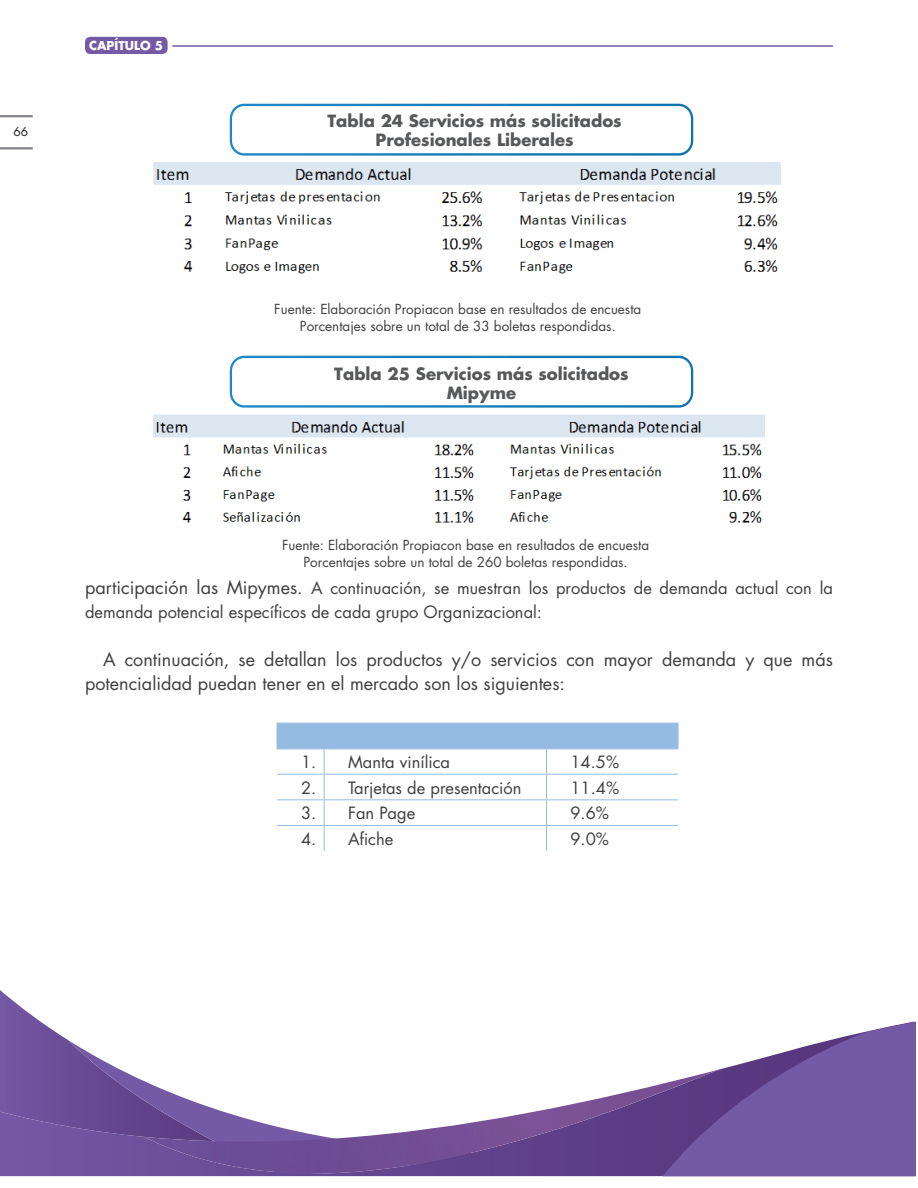
<style>
.page{position:relative;width:918px;height:1188px;background:#fff}
.page>*{position:absolute;margin:0;border:0;box-sizing:border-box;transform-origin:0 0}
.CUERPO{font:18px/24px "Futura Std";color:#3e3e3f}
.CUERPO-2{font:16.5px/24px "Futura Std";color:#3e3e3f}
.pastillas_tablas{font:700 16.5px/19.8px "Futura";color:#57585a;text-align:center}
.pie_de_página{font:13.5px "Futura Std";color:#3e3e3f}
.t1{font:700 12px "Futura";color:#fff}
.t2{font:12px "Futura Std";color:#231f20}
.s1{font-size:18px}
</style>
<div class="page">
<svg style="left:0;top:990px;width:41px;height:32px"></svg>
<svg style="left:0;top:1022px;width:663px;height:154px"></svg>
<svg style="left:663px;top:1022px;width:253px;height:154px"></svg>
<img style="left:144px;top:1070px;width:575px;height:104px">
<hr style="left:0;top:115px;width:33px;height:2px;background:#808285">
<hr style="left:0;top:147px;width:33px;height:2px;background:#808285">
<hr style="left:172px;top:45px;width:661px;height:2px;background:#7459a5">
<div style="left:85px;top:37px;width:83px;height:17px;background:#7459a5;border-radius:5px"></div>
<img style="left:153px;top:162px;width:628px;height:112px">
<img style="left:153px;top:414px;width:612px;height:109px">
<hr style="left:546px;top:723px;width:133px;height:1px;background:#95bbe3">
<hr style="left:677px;top:724px;width:2px;height:24px;background:#95bbe3">
<hr style="left:546px;top:748px;width:133px;height:1px;background:#95bbe3">
<svg style="left:277px;top:723px;width:401px;height:128px"></svg>
<svg style="left:230px;top:104px;width:463px;height:52px"></svg>
<svg style="left:230px;top:356px;width:463px;height:52px"></svg>
<p class="t2" style="left:13px;top:124px;width:16px">66</p>
<p class="t1" style="left:89px;top:38px;width:75px">CAPÍTULO 5</p>
<p class="pastillas_tablas" style="left:327px;top:110px;width:296px">Tabla 24 Servicios más solicitados<br>Profesionales Liberales</p>
<p class="pie_de_página" style="left:274px;top:301px;width:369px">Fuente: Elaboración Propiacon base en resultados de encuesta</p>
<p class="pie_de_página" style="left:300px;top:317px;width:317px">Porcentajes sobre un total de 33 boletas respondidas.</p>
<p class="pastillas_tablas" style="left:334px;top:363px;width:296px">Tabla 25 Servicios más solicitados<br>Mipyme</p>
<p class="pie_de_página" style="left:282px;top:537px;width:369px">Fuente: Elaboración Propiacon base en resultados de encuesta</p>
<p class="pie_de_página" style="left:303px;top:553px;width:326px">Porcentajes sobre un total de 260 boletas respondidas.</p>
<p class="CUERPO-2" style="left:85px;top:577px;width:749px"><span class="s1">participación las Mipymes.</span> A continuación, se muestran los productos de demanda actual con la demanda potencial específicos de cada grupo Organizacional:</p>
<p class="CUERPO" style="left:85px;top:648px;width:749px;text-indent:18px">A continuación, se detallan los productos y/o servicios con mayor demanda y que más potencialidad puedan tener en el mercado son los siguientes:</p>
<p class="CUERPO-2" style="left:301px;top:750px;width:17px">1.</p>
<p class="CUERPO-2" style="left:348px;top:750px;width:104px">Manta vinílica</p>
<p class="CUERPO-2" style="left:570px;top:750px;width:50px">14.5%</p>
<p class="CUERPO-2" style="left:301px;top:776px;width:17px">2.</p>
<p class="CUERPO-2" style="left:348px;top:776px;width:175px">Tarjetas de presentación</p>
<p class="CUERPO-2" style="left:570px;top:776px;width:50px">11.4%</p>
<p class="CUERPO-2" style="left:301px;top:802px;width:17px">3.</p>
<p class="CUERPO-2" style="left:348px;top:802px;width:69px">Fan Page</p>
<p class="CUERPO-2" style="left:570px;top:802px;width:40px">9.6%</p>
<p class="CUERPO-2" style="left:301px;top:827px;width:17px">4.</p>
<p class="CUERPO-2" style="left:348px;top:827px;width:47px">Afiche</p>
<p class="CUERPO-2" style="left:570px;top:827px;width:40px">9.0%</p>
</div>
